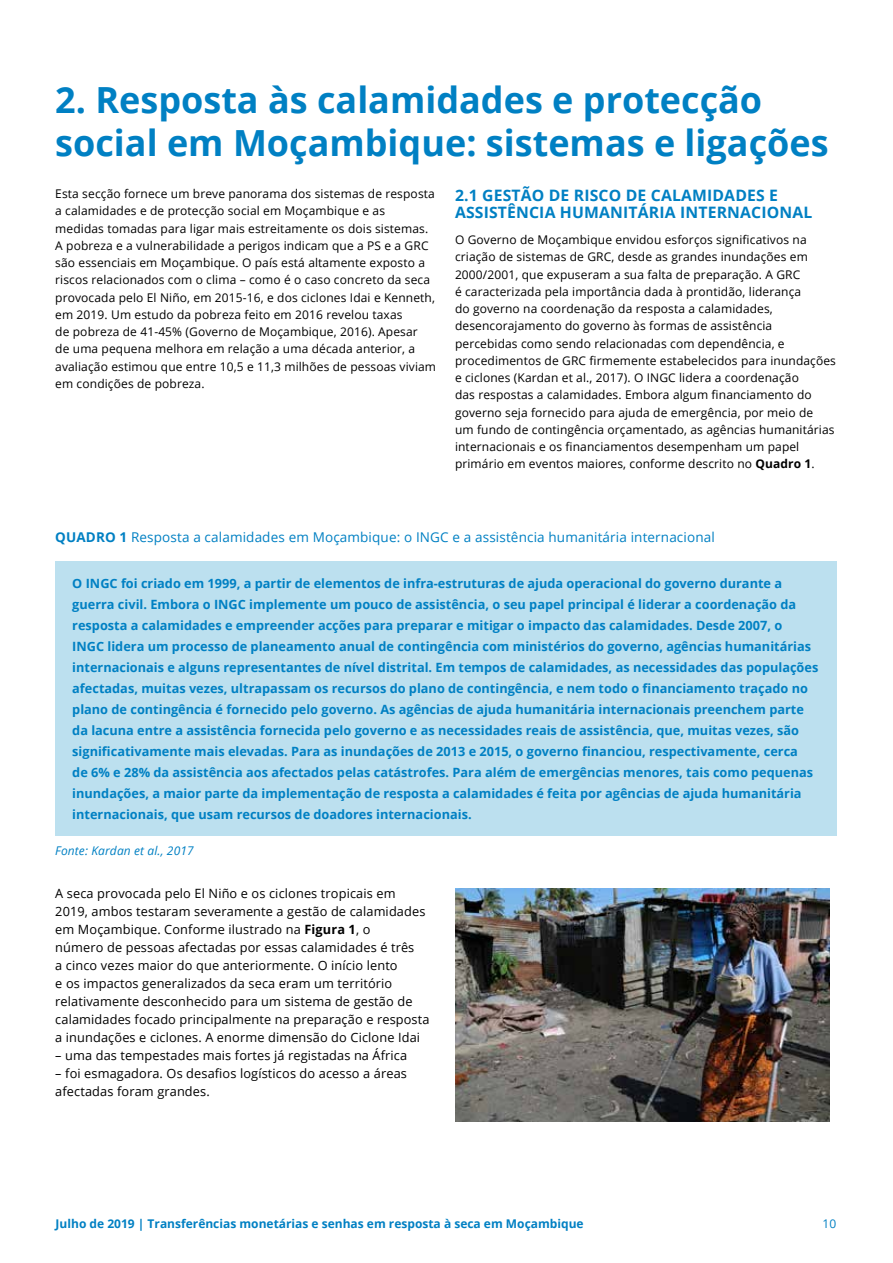
<style>
.page{position:relative;width:893px;height:1263px;background:#fff}
.page>*{position:absolute;margin:0;border:0;box-sizing:border-box;transform-origin:0 0}
.t1{font:700 36px/43.2px "Open Sans";color:#0080c3}
.t2{font:700 15.75px/17.2px "Open Sans";letter-spacing:.01em;color:#0080c3}
.t3{font:13.5px "Open Sans";letter-spacing:.01em;color:#0080c3}
.t4{font:700 12.75px/21px "Open Sans";color:#0080c3}
.t5{font:12.75px/18px "Open Sans";letter-spacing:.01em;color:#000}
.t6{font:12px/17.2px "Open Sans";letter-spacing:.01em;color:#000}
.t7{font:700 12px "Open Sans";color:#0080c3}
.t8{font:italic 12px "Open Sans";letter-spacing:.01em;color:#0080c3}
.t9{font:12px "Open Sans";color:#0080c3}
.s1{font-weight:700}
</style>
<div class="page">
<div style="left:55px;top:561px;width:782px;height:275px;background:#bce0ef"></div>
<img style="left:455px;top:889px;width:374px;height:232px">
<h1 class="t1" style="left:55px;top:77px;width:775px">2. Resposta às calamidades e protecção social em Moçambique: sistemas e ligações</h1>
<p class="t6" style="left:55px;top:185px;width:382px">Esta secção fornece um breve panorama dos sistemas de resposta a calamidades e de protecção social em Moçambique e as medidas tomadas para ligar mais estreitamente os dois sistemas.<br>A pobreza e a vulnerabilidade a perigos indicam que a PS e a GRC são essenciais em Moçambique. O país está altamente exposto a riscos relacionados com o clima – como é o caso concreto da seca provocada pelo El Niño, em 2015-16, e dos ciclones Idai e Kenneth, em 2019. Um estudo da pobreza feito em 2016 revelou taxas<br>de pobreza de 41-45% (Governo de Moçambique, 2016). Apesar<br>de uma pequena melhora em relação a uma década anterior, a avaliação estimou que entre 10,5 e 11,3 milhões de pessoas viviam em condições de pobreza.</p>
<h2 class="t2" style="left:455px;top:186px;width:359px">2.1 GESTÃO DE RISCO DE CALAMIDADES E<br>ASSISTÊNCIA HUMANITÁRIA INTERNACIONAL</h2>
<p class="t6" style="left:455px;top:231px;width:383px">O Governo de Moçambique envidou esforços significativos na criação de sistemas de GRC, desde as grandes inundações em 2000/2001, que expuseram a sua falta de preparação. A GRC<br>é caracterizada pela importância dada à prontidão, liderança<br>do governo na coordenação da resposta a calamidades, desencorajamento do governo às formas de assistência percebidas como sendo relacionadas com dependência, e procedimentos de GRC firmemente estabelecidos para inundações e ciclones (Kardan et al., 2017). O INGC lidera a coordenação<br>das respostas a calamidades. Embora algum financiamento do governo seja fornecido para ajuda de emergência, por meio de<br>um fundo de contingência orçamentado, as agências humanitárias internacionais e os financiamentos desempenham um papel primário em eventos maiores, conforme descrito no <span class="s1">Quadro 1</span>.</p>
<p class="t3" style="left:55px;top:527px;width:661px"><span class="s1">QUADRO 1</span> Resposta a calamidades em Moçambique: o INGC e a assistência humanitária internacional</p>
<p class="t4" style="left:72px;top:572px;width:748px">O INGC foi criado em 1999, a partir de elementos de infra-estruturas de ajuda operacional do governo durante a guerra civil. Embora o INGC implemente um pouco de assistência, o seu papel principal é liderar a coordenação da resposta a calamidades e empreender acções para preparar e mitigar o impacto das calamidades. Desde 2007, o<br>INGC lidera um processo de planeamento anual de contingência com ministérios do governo, agências humanitárias internacionais e alguns representantes de nível distrital. Em tempos de calamidades, as necessidades das populações afectadas, muitas vezes, ultrapassam os recursos do plano de contingência, e nem todo o financiamento traçado no plano de contingência é fornecido pelo governo. As agências de ajuda humanitária internacionais preenchem parte da lacuna entre a assistência fornecida pelo governo e as necessidades reais de assistência, que, muitas vezes, são significativamente mais elevadas. Para as inundações de 2013 e 2015, o governo financiou, respectivamente, cerca<br>de 6% e 28% da assistência aos afectados pelas catástrofes. Para além de emergências menores, tais como pequenas inundações, a maior parte da implementação de resposta a calamidades é feita por agências de ajuda humanitária internacionais, que usam recursos de doadores internacionais.</p>
<p class="t8" style="left:55px;top:843px;width:140px">Fonte: Kardan et al., 2017</p>
<p class="t5" style="left:55px;top:884px;width:376px">A seca provocada pelo El Niño e os ciclones tropicais em 2019, ambos testaram severamente a gestão de calamidades em Moçambique. Conforme ilustrado na <span class="s1">Figura 1</span>, o<br>número de pessoas afectadas por essas calamidades é três<br>a cinco vezes maior do que anteriormente. O início lento<br>e os impactos generalizados da seca eram um território relativamente desconhecido para um sistema de gestão de calamidades focado principalmente na preparação e resposta a inundações e ciclones. A enorme dimensão do Ciclone Idai</p>
<p class="t5" style="left:55px;top:1046px;width:353px">– uma das tempestades mais fortes já registadas na África</p>
<p class="t5" style="left:55px;top:1064px;width:353px">– foi esmagadora. Os desafios logísticos do acesso a áreas afectadas foram grandes.</p>
<p class="t7" style="left:56px;top:1215px;width:530px">Julho de 2019 | Transferências monetárias e senhas em resposta à seca em Moçambique</p>
<p class="t9" style="left:822px;top:1215px;width:15px">10</p>
</div>
